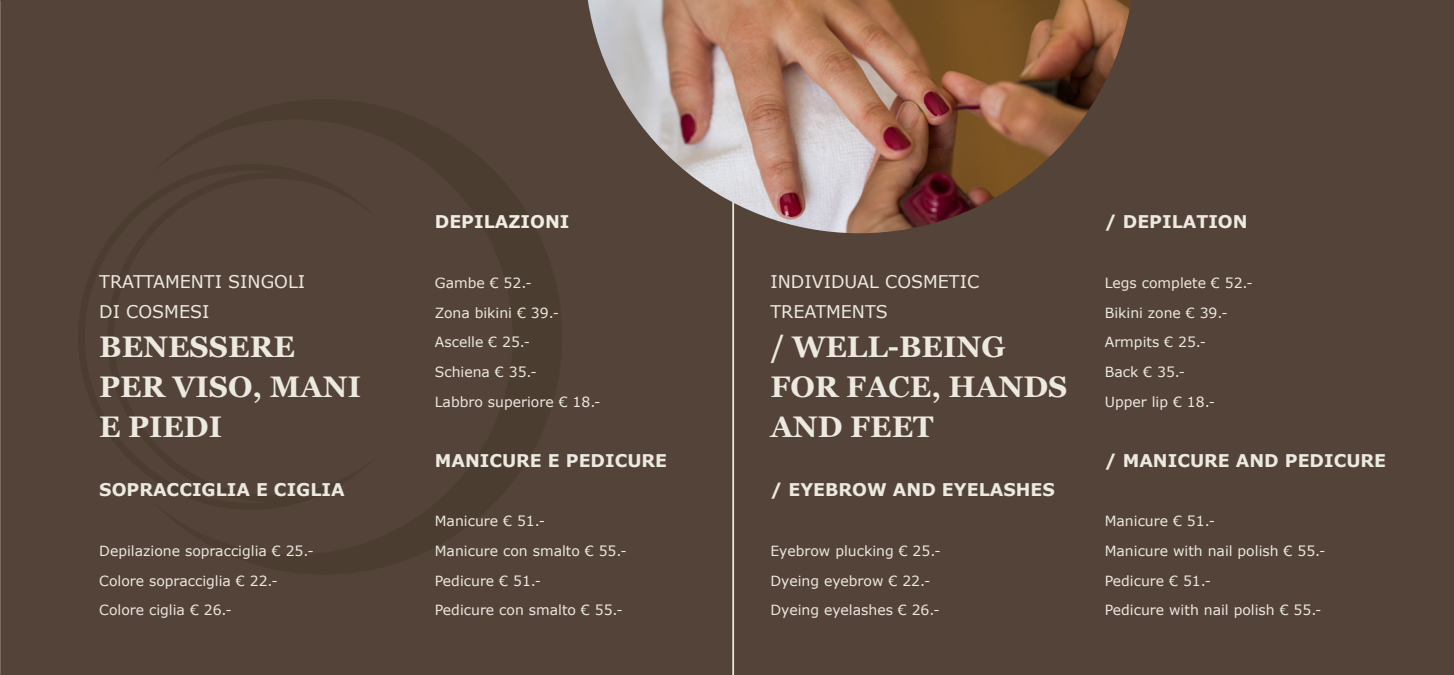
<style>
.page{position:relative;width:1454px;height:675px;background:#fff}
.page>*{position:absolute;margin:0;border:0;box-sizing:border-box;transform-origin:0 0}
.t1{font:700 29.75px/39.7px "Georgia";color:#ece9e0}
.t2{font:700 17.5px "Verdana";color:#ece9e0}
.t3{font:17.5px/29.8px "Verdana";color:#ece9e0}
.t4{font:700 17.5px "Verdana";color:#eeece3}
.t5{font:14px/29.8px "Verdana";color:#ece9e0}
</style>
<div class="page">
<div style="left:0;top:0;width:1453px;height:675px;background:#534338"></div>
<hr style="left:732px;top:109px;width:2px;height:566px;background:#ece9e0">
<img style="left:588px;top:0;width:543px;height:233px">
<p class="t3" style="left:99px;top:267px;width:207px">TRATTAMENTI SINGOLI<br>DI COSMESI</p>
<h1 class="t1" style="left:99px;top:325px;width:263px">BENESSERE<br>PER VISO, MANI<br>E PIEDI</h1>
<p class="t2" style="left:99px;top:478px;width:247px">SOPRACCIGLIA E CIGLIA</p>
<p class="t5" style="left:99px;top:536px;width:216px">Depilazione sopracciglia € 25.-<br>Colore sopracciglia € 22.-<br>Colore ciglia € 26.-</p>
<p class="t4" style="left:435px;top:210px;width:136px">DEPILAZIONI</p>
<p class="t5" style="left:435px;top:268px;width:167px">Gambe € 52.-<br>Zona bikini € 39.-<br>Ascelle € 25.-<br>Schiena € 35.-<br>Labbro superiore € 18.-</p>
<p class="t2" style="left:435px;top:449px;width:234px">MANICURE E PEDICURE</p>
<p class="t5" style="left:435px;top:506px;width:193px">Manicure € 51.-<br>Manicure con smalto € 55.-<br>Pedicure € 51.-<br>Pedicure con smalto € 55.-</p>
<p class="t3" style="left:770px;top:267px;width:210px">INDIVIDUAL COSMETIC<br>TREATMENTS</p>
<h1 class="t1" style="left:770px;top:325px;width:298px">/ WELL-BEING<br>FOR FACE, HANDS<br>AND FEET</h1>
<p class="t2" style="left:770px;top:478px;width:286px">/ EYEBROW AND EYELASHES</p>
<p class="t5" style="left:770px;top:536px;width:172px">Eyebrow plucking € 25.-<br>Dyeing eyebrow € 22.-<br>Dyeing eyelashes € 26.-</p>
<p class="t2" style="left:1104px;top:210px;width:144px">/ DEPILATION</p>
<p class="t5" style="left:1104px;top:268px;width:150px">Legs complete € 52.-<br>Bikini zone € 39.-<br>Armpits € 25.-<br>Back € 35.-<br>Upper lip € 18.-</p>
<p class="t2" style="left:1104px;top:449px;width:283px">/ MANICURE AND PEDICURE</p>
<p class="t5" style="left:1104px;top:506px;width:222px">Manicure € 51.-<br>Manicure with nail polish € 55.-<br>Pedicure € 51.-<br>Pedicure with nail polish € 55.-</p>
</div>
